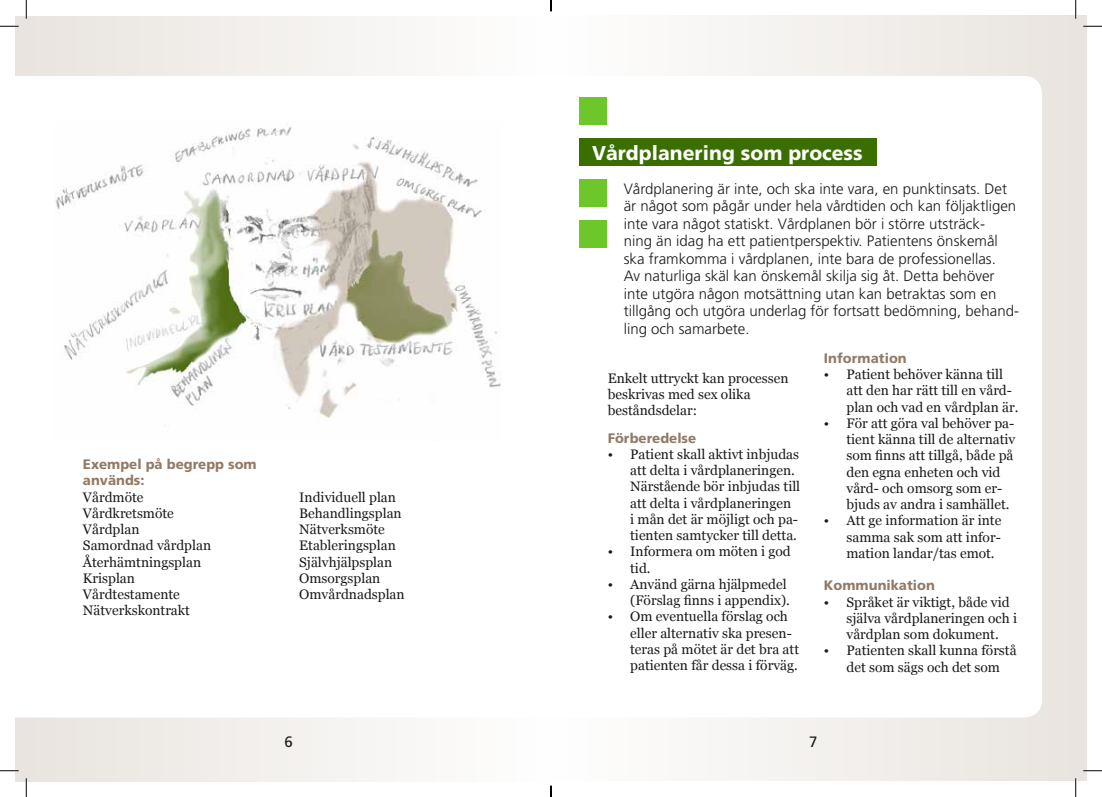
<style>
.page{position:relative;width:1102px;height:797px;background:#fff}
.page>*{position:absolute;margin:0;border:0;box-sizing:border-box;transform-origin:0 0}
.t1{font:800 20px "Frutiger SLLOTF";color:#fff}
.t2{font:300 15px/17.6px "Frutiger SLLOTF";color:#1b1a19}
.t3{font:15px "Frutiger SLLOTF";color:#1b1a19}
.t4{font:13.75px/16.2px "Georgia";color:#1b1a19}
.t5{font:800 13.75px/16.2px "Frutiger SLLOTF";color:#917a65}
</style>
<div class="page">
<div style="left:16px;top:16px;width:535px;height:765px;background:linear-gradient(to right,#e9e4df,#fefefe)"></div>
<div style="left:551px;top:16px;width:535px;height:765px;background:linear-gradient(to right,#fefefe,#e9e4df)"></div>
<div style="left:522px;top:76px;width:519px;height:641px;background:#fff;border-radius:18px"></div>
<svg style="left:16px;top:76px;width:520px;height:641px"></svg>
<img style="left:55px;top:122px;width:446px;height:318px">
<div style="left:579px;top:97px;width:27px;height:27px;background:#6dc72a"></div>
<div style="left:579px;top:139px;width:298px;height:27px;background:#3a6f00"></div>
<div style="left:579px;top:180px;width:27px;height:27px;background:#6dc72a"></div>
<div style="left:579px;top:221px;width:27px;height:27px;background:#6dc72a"></div>
<svg style="left:0;top:25px;width:19px;height:2px"></svg>
<svg style="left:1083px;top:25px;width:18px;height:2px"></svg>
<svg style="left:0;top:770px;width:19px;height:1px"></svg>
<svg style="left:1083px;top:770px;width:18px;height:1px"></svg>
<svg style="left:25px;top:0;width:2px;height:19px"></svg>
<svg style="left:25px;top:778px;width:2px;height:19px"></svg>
<svg style="left:1074px;top:0;width:2px;height:19px"></svg>
<svg style="left:1074px;top:778px;width:2px;height:19px"></svg>
<svg style="left:550px;top:785px;width:1px;height:12px"></svg>
<p class="t5" style="left:83px;top:456px;width:175px">Exempel på begrepp som används:</p>
<p class="t4" style="left:83px;top:488px;width:130px">Vårdmöte<br>Vårdkretsmöte<br>Vårdplan<br>Samordnad vårdplan<br>Återhämtningsplan<br>Krisplan<br>Vårdtestamente<br>Nätverkskontrakt</p>
<p class="t4" style="left:299px;top:489px;width:107px">Individuell plan<br>Behandlingsplan<br>Nätverksmöte<br>Etableringsplan<br>Självhjälpsplan<br>Omsorgsplan<br>Omvårdnadsplan</p>
<p class="t3" style="left:284px;top:733px;width:10px">6</p>
<h1 class="t1" style="left:592px;top:141px;width:272px">Vårdplanering som process</h1>
<p class="t2" style="left:623px;top:180px;width:397px">Vårdplanering är inte, och ska inte vara, en punktinsats. Det är något som pågår under hela vårdtiden och kan följaktligen inte vara något statiskt. Vårdplanen bör i större utsträck-<br>ning än idag ha ett patientperspektiv. Patientens önskemål ska framkomma i vårdplanen, inte bara de professionellas.<br>Av naturliga skäl kan önskemål skilja sig åt. Detta behöver inte utgöra någon motsättning utan kan betraktas som en tillgång och utgöra underlag för fortsatt bedömning, behand&shy;ling och samarbete.</p>
<p class="t4" style="left:607px;top:369px;width:182px">Enkelt uttryckt kan processen beskrivas med sex olika beståndsdelar:</p>
<p class="t5" style="left:607px;top:429px;width:90px">Förberedelse</p>
<p class="t4" style="left:630px;top:446px;width:171px;text-indent:-22px">• Patient skall aktivt inbjudas att delta i vårdplaneringen.<br>Närstående bör inbjudas till att delta i vårdplaneringen<br>i mån det är möjligt och pa&shy;tienten samtycker till detta.</p>
<p class="t4" style="left:630px;top:543px;width:162px;text-indent:-22px">• Informera om möten i god tid.</p>
<p class="t4" style="left:607px;top:576px;width:184px;text-align:right">• Använd gärna hjälpmedel (Förslag finns i appendix).</p>
<p class="t4" style="left:630px;top:608px;width:170px;text-indent:-22px">• Om eventuella förslag och eller alternativ ska presen&shy;teras på mötet är det bra att patienten får dessa i förväg.</p>
<p class="t5" style="left:823px;top:349px;width:84px">Information</p>
<p class="t4" style="left:846px;top:366px;width:173px;text-indent:-22px">• Patient behöver känna till att den har rätt till en vård&shy;plan och vad en vårdplan är.</p>
<p class="t4" style="left:846px;top:415px;width:170px;text-indent:-22px">• För att göra val behöver pa&shy;tient känna till de alternativ som finns att tillgå, både på den egna enheten och vid vård- och omsorg som er&shy;bjuds av andra i samhället.</p>
<p class="t4" style="left:846px;top:512px;width:156px;text-align:justify;text-indent:-22px">• Att ge information är inte samma sak som att infor&shy;mation landar/tas emot.</p>
<p class="t5" style="left:823px;top:577px;width:112px">Kommunikation</p>
<p class="t4" style="left:846px;top:593px;width:172px;text-indent:-22px">• Språket är viktigt, både vid själva vårdplaneringen och i vårdplan som dokument.</p>
<p class="t4" style="left:823px;top:642px;width:194px;text-align:center">• Patienten skall kunna förstå det som sägs och det som</p>
<p class="t3" style="left:809px;top:733px;width:10px">7</p>
</div>
